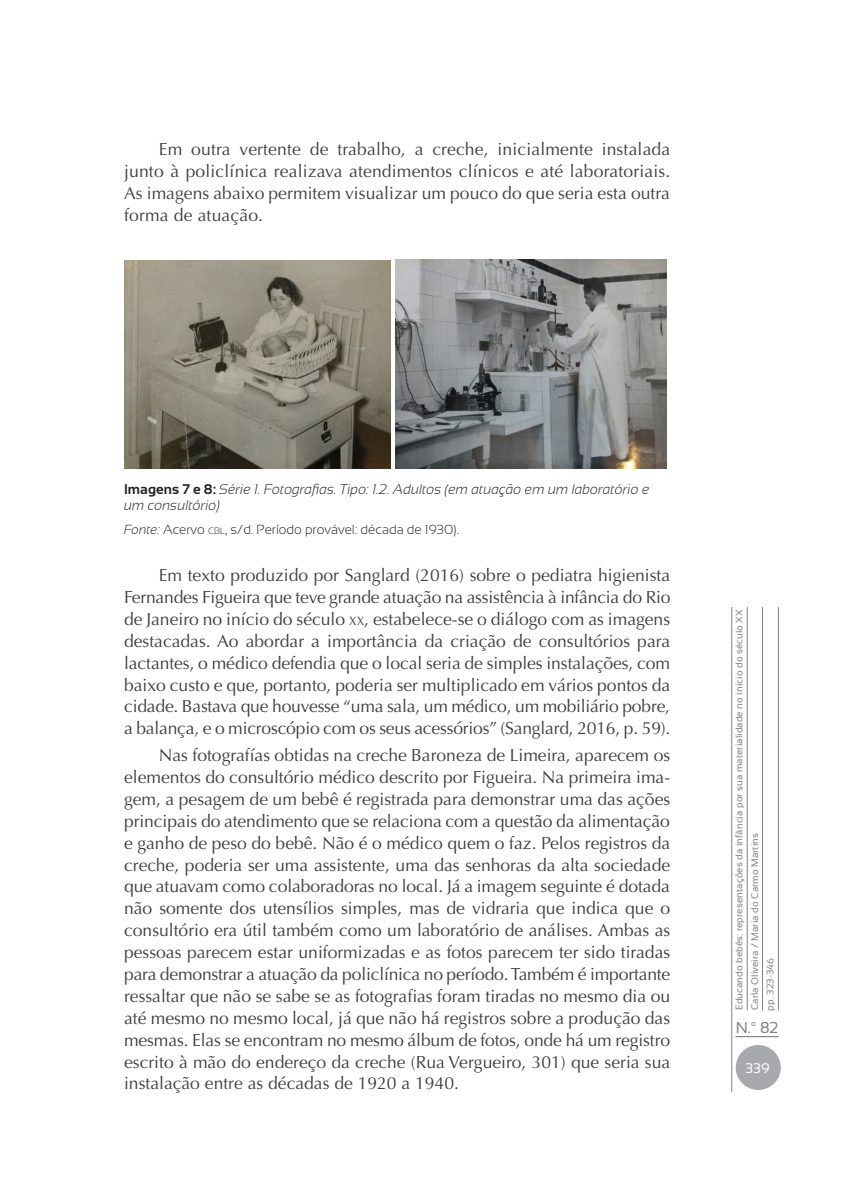
<style>
.page{position:relative;width:844px;height:1191px;background:#fff}
.page>*{position:absolute;margin:0;border:0;box-sizing:border-box;transform-origin:0 0}
.Texto_Secun{font:17.5px/21.9px "Optima";color:#3e3e3f;text-align:justify}
.t1{font:15.75px "Sansation";color:#808285}
.Nombre_tabla{font:italic 300 14px/15.8px "Sansation";color:#231f20}
.t2{font:14px "Sansation";color:#fff}
.Fuente_tabla_-_graf{font:300 13.12px "Sansation";color:#231f20}
.t3{font:9.62px/15.6px "Sansation";letter-spacing:.01em;color:#808285}
.s1{font-weight:700;font-style:normal}
.s2{font-style:italic}
.s3{font-size:9.1px}
.s4{font-size:12.25px}
</style>
<div class="page">
<hr style="left:731px;top:607px;width:1px;height:484px;background:#808285">
<hr style="left:746px;top:607px;width:1px;height:403px;background:#808285">
<hr style="left:762px;top:607px;width:1px;height:403px;background:#808285">
<hr style="left:777px;top:607px;width:1px;height:403px;background:#808285">
<hr style="left:735px;top:1036px;width:43px;height:1px;background:#6c6d70">
<div style="left:735px;top:1045px;width:45px;height:45px;background:#a8a9ad;border-radius:50%"></div>
<img style="left:124px;top:260px;width:266px;height:208px">
<img style="left:395px;top:260px;width:271px;height:208px">
<p class="Texto_Secun" style="left:124px;top:138px;width:547px;text-indent:35px">Em outra vertente de trabalho, a creche, inicialmente instalada junto à policlínica realizava atendimentos clínicos e até laboratoriais.<br>As imagens abaixo permitem visualizar um pouco do que seria esta outra forma de atuação.</p>
<p class="Nombre_tabla" style="left:124px;top:481px;width:526px"><span class="s1">Imagens 7 e 8:</span> Série 1. Fotografias. Tipo: 1.2. Adultos (em atuação em um laboratório e um consultório)</p>
<p class="Fuente_tabla_-_graf" style="left:124px;top:522px;width:336px"><span class="s2">Fonte:</span> Acervo <span class="s3">cbl</span>, s/d. Período provável: década de 1930).</p>
<p class="Texto_Secun" style="left:124px;top:564px;width:548px;text-indent:35px">Em texto produzido por Sanglard (2016) sobre o pediatra higienista Fernandes Figueira que teve grande atuação na assistência à infância do Rio de Janeiro no início do século <span class="s4">xx</span>, estabelece-se o diálogo com as imagens destacadas. Ao abordar a importância da criação de consultórios para lactantes, o médico defendia que o local seria de simples instalações, com baixo custo e que, portanto, poderia ser multiplicado em vários pontos da cidade. Bastava que houvesse “uma sala, um médico, um mobiliário pobre, a balança, e o microscópio com os seus acessórios” (Sanglard, 2016, p. 59).</p>
<p class="Texto_Secun" style="left:124px;top:744px;width:547px;text-indent:35px">Nas fotografías obtidas na creche Baroneza de Limeira, aparecem os elementos do consultório médico descrito por Figueira. Na primeira ima&shy;gem, a pesagem de um bebê é registrada para demonstrar uma das ações principais do atendimento que se relaciona com a questão da alimentação e ganho de peso do bebê. Não é o médico quem o faz. Pelos registros da creche, poderia ser uma assistente, uma das senhoras da alta sociedade que atuavam como colaboradoras no local. Já a imagem seguinte é dotada não somente dos utensílios simples, mas de vidraria que indica que o consultório era útil também como um laboratório de análises. Ambas as pessoas parecem estar uniformizadas e as fotos parecem ter sido tiradas para demonstrar a atuação da policlínica no período. Também é importante ressaltar que não se sabe se as fotografias foram tiradas no mesmo dia ou até mesmo no mesmo local, já que não há registros sobre a produção das mesmas. Elas se encontram no mesmo álbum de fotos, onde há um registro escrito à mão do endereço da creche (Rua Vergueiro, 301) que seria sua instalação entre as décadas de 1920 a 1940.</p>
<p class="t3" style="left:731px;top:1010px;width:403px;rotate:-90deg">Educando bebês: representações da infância por sua materialidade no início do século XX<br>Carla Oliveira / Maria do Carmo Martins<br>pp. 323-346</p>
<p class="t1" style="left:735px;top:1018px;width:44px">N.º 82</p>
<p class="t2" style="left:745px;top:1060px;width:26px">339</p>
</div>
